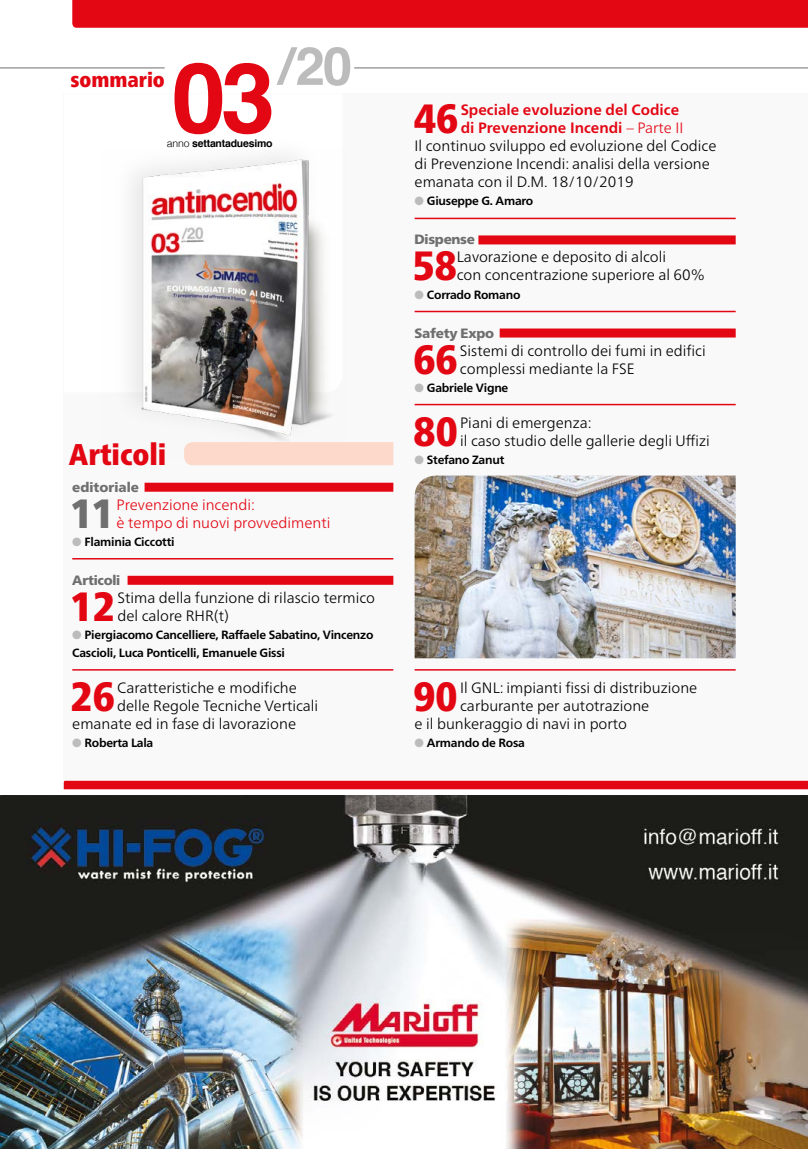
<style>
.page{position:relative;width:808px;height:1149px;background:#fff}
.page>*{position:absolute;margin:0;border:0;box-sizing:border-box;transform-origin:0 0}
.t1{font:700 97.8px "Helvetica";color:#e30613}
.t2{font:700 52.95px "Helvetica";color:#bcbcbc}
.t3{font:900 condensed 40.8px "Frutiger Neue LT Pro";color:#e30613}
.t4{font:900 condensed 40.8px "Frutiger Neue LT Pro";color:#706f6f}
.t5{font:900 condensed 30px "Frutiger Neue LT Pro";color:#e30613}
.t6{font:900 condensed 21px "Frutiger Neue LT Pro";color:#e30613}
.t7{font:300 15px/18px "Frutiger Neue LT Pro";color:#000}
.t8{font:700 15px "Frutiger Neue LT Pro";color:#e30613}
.t9{font:300 15px/18px "Frutiger Neue LT Pro";color:#e30613}
.t10{font:900 13.5px "Frutiger Neue LT Pro";letter-spacing:-.02em;color:#706f6f}
.t11{font:900 13.5px "Frutiger Neue LT Pro";color:#706f6f}
.t12{font:700 12px/18px "Frutiger Neue LT Pro";letter-spacing:-.02em;color:#000}
.t13{font:700 10.5px "Helvetica";letter-spacing:-.02em;color:#000}
.s1{font-weight:300}
.s2{color:#bcbcbc}
</style>
<div class="page">
<div style="left:64px;top:94px;width:744px;height:694px;background:#f9f9f9"></div>
<hr style="left:354px;top:67px;width:454px;height:1px;background:#706f6f">
<hr style="left:0;top:67px;width:165px;height:1px;background:#706f6f">
<div style="left:110px;top:134px;width:230px;height:319px;background:#fefefe"></div>
<img style="left:124px;top:155px;width:210px;height:287px">
<div style="left:184px;top:442px;width:209px;height:23px;background:#fcd9ca"></div>
<div style="left:72px;top:0;width:736px;height:28px;background:#e30613"></div>
<svg style="left:64px;top:780px;width:744px;height:9px;background:#e41b27"></svg>
<div style="left:145px;top:482px;width:248px;height:9px;background:#e30613"></div>
<hr style="left:72px;top:558px;width:321px;height:1px;background:#e30613">
<div style="left:128px;top:575px;width:265px;height:9px;background:#e30613"></div>
<hr style="left:72px;top:669px;width:321px;height:1px;background:#e30613">
<hr style="left:415px;top:669px;width:321px;height:1px;background:#e30613">
<hr style="left:415px;top:217px;width:321px;height:2px;background:#e30613">
<div style="left:478px;top:235px;width:258px;height:9px;background:#e30613"></div>
<hr style="left:415px;top:310px;width:321px;height:2px;background:#e30613">
<div style="left:500px;top:328px;width:236px;height:9px;background:#e30613"></div>
<hr style="left:415px;top:403px;width:321px;height:2px;background:#e30613">
<img style="left:415px;top:475px;width:321px;height:183px">
<svg style="left:277px;top:47px;width:20px;height:38px"></svg>
<img style="left:0;top:795px;width:808px;height:353px">
<svg style="left:9px;top:795px;width:233px;height:1px"></svg>
<svg style="left:567px;top:795px;width:232px;height:1px"></svg>
<h3 class="t6" style="left:70px;top:67px;width:96px">sommario</h3>
<h1 class="t1" style="left:171px;top:19px;width:105px">03</h1>
<p class="t13" style="left:167px;top:135px;width:107px"><span class="s1">anno</span> settantaduesimo</p>
<h2 class="t2" style="left:295px;top:23px;width:58px">20</h2>
<h3 class="t5" style="left:69px;top:436px;width:99px">Articoli</h3>
<p class="t11" style="left:72px;top:478px;width:68px">editoriale</p>
<h3 class="t4" style="left:71px;top:489px;width:45px">11</h3>
<p class="t9" style="left:117px;top:495px;width:215px">Prevenzione incendi:<br>è tempo di nuovi provvedimenti</p>
<p class="t12" style="left:72px;top:532px;width:104px"><span class="s2">●</span> Flaminia Ciccotti</p>
<p class="t10" style="left:72px;top:571px;width:49px">Articoli</p>
<h3 class="t3" style="left:71px;top:582px;width:46px">12</h3>
<p class="t7" style="left:117px;top:588px;width:259px">Stima della funzione di rilascio termico del calore RHR(t)</p>
<p class="t12" style="left:72px;top:625px;width:303px"><span class="s2">●</span> Piergiacomo Cancelliere, Raffaele Sabatino, Vincenzo<br>Cascioli, Luca Ponticelli, Emanuele Gissi</p>
<h3 class="t3" style="left:71px;top:672px;width:46px">26</h3>
<p class="t7" style="left:117px;top:678px;width:181px">Caratteristiche e modifiche</p>
<p class="t7" style="left:117px;top:696px;width:203px">delle Regole Tecniche Verticali</p>
<p class="t7" style="left:72px;top:714px;width:225px">emanate ed in fase di lavorazione</p>
<p class="t12" style="left:72px;top:733px;width:83px"><span class="s2">●</span> Roberta Lala</p>
<h3 class="t3" style="left:414px;top:95px;width:46px">46</h3>
<p class="t8" style="left:461px;top:101px;width:220px">Speciale evoluzione del Codice</p>
<p class="t8" style="left:461px;top:119px;width:224px">di Prevenzione Incendi <span class="s1">– Parte II</span></p>
<p class="t7" style="left:415px;top:137px;width:303px">Il continuo sviluppo ed evoluzione del Codice</p>
<p class="t7" style="left:415px;top:155px;width:297px">di Prevenzione Incendi: analisi della versione</p>
<p class="t7" style="left:415px;top:173px;width:221px">emanata con il D.M. 18/10/2019</p>
<p class="t12" style="left:415px;top:192px;width:120px"><span class="s2">●</span> Giuseppe G. Amaro</p>
<p class="t10" style="left:415px;top:231px;width:62px">Dispense</p>
<h3 class="t3" style="left:413px;top:242px;width:46px">58</h3>
<p class="t7" style="left:457px;top:248px;width:250px">Lavorazione e deposito di alcoli<br>con concentrazione superiore al 60%</p>
<p class="t12" style="left:415px;top:285px;width:107px"><span class="s2">●</span> Corrado Romano</p>
<p class="t10" style="left:415px;top:324px;width:81px">Safety Expo</p>
<h3 class="t3" style="left:413px;top:335px;width:46px">66</h3>
<p class="t7" style="left:460px;top:341px;width:247px">Sistemi di controllo dei fumi in edifici complessi mediante la FSE</p>
<p class="t12" style="left:415px;top:378px;width:95px"><span class="s2">●</span> Gabriele Vigne</p>
<h3 class="t3" style="left:414px;top:407px;width:46px">80</h3>
<p class="t7" style="left:460px;top:413px;width:251px">Piani di emergenza:<br>il caso studio delle gallerie degli Uffizi</p>
<p class="t12" style="left:415px;top:450px;width:91px"><span class="s2">●</span> Stefano Zanut</p>
<h3 class="t3" style="left:414px;top:672px;width:46px">90</h3>
<p class="t7" style="left:460px;top:678px;width:239px">Il GNL: impianti fissi di distribuzione</p>
<p class="t7" style="left:460px;top:696px;width:191px">carburante per autotrazione</p>
<p class="t7" style="left:415px;top:714px;width:214px">e il bunkeraggio di navi in porto</p>
<p class="t12" style="left:415px;top:733px;width:112px"><span class="s2">●</span> Armando de Rosa</p>
</div>
